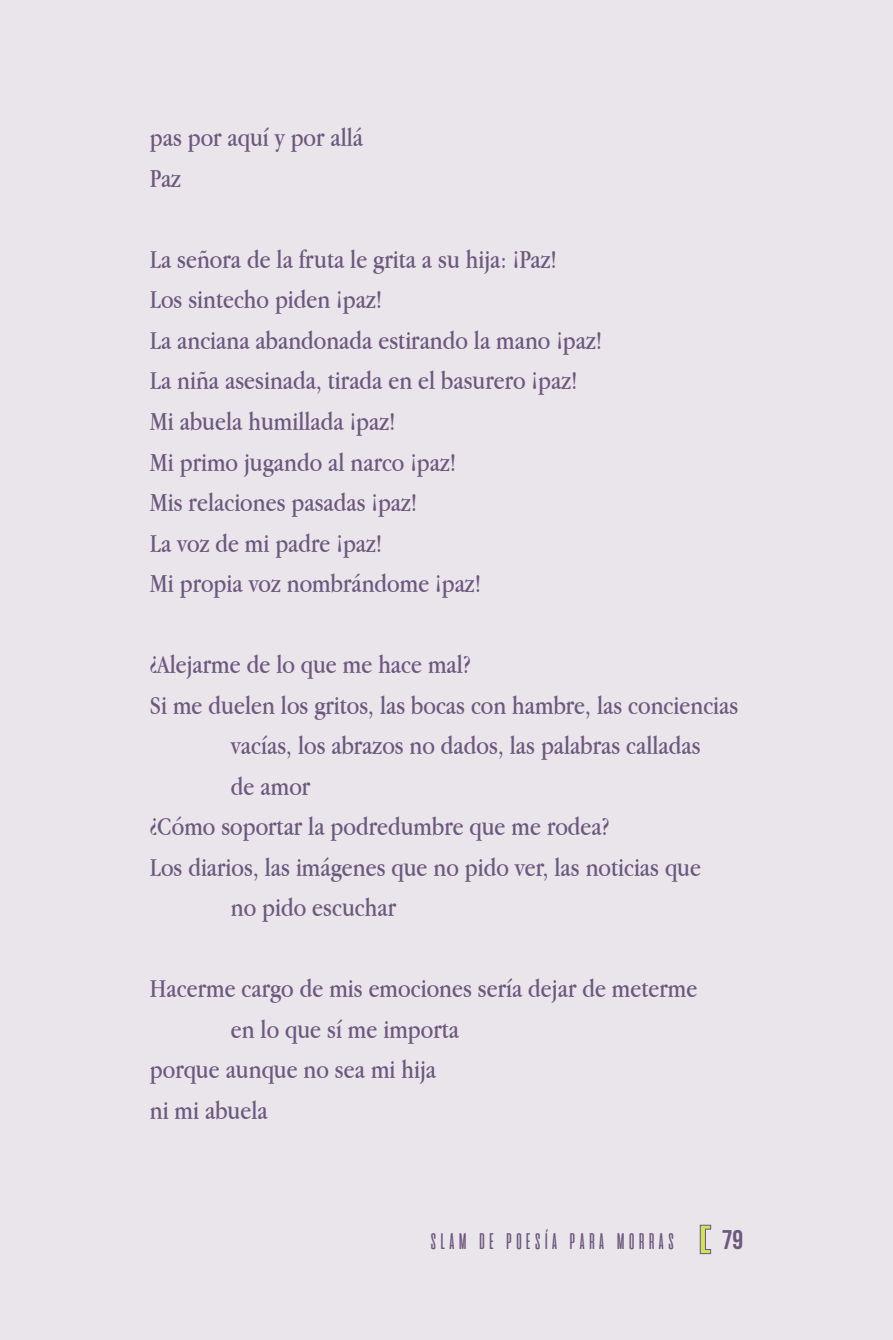
<style>
.page{position:relative;width:893px;height:1340px;background:#fff}
.page>*{position:absolute;margin:0;border:0;box-sizing:border-box;transform-origin:0 0}
.t1{font:27px/40.5px "Apple Garamond";color:#6d577e}
.t2{font:27px "Bebas Neue";color:#6d577e}
.t3{font:22.5px "aliensandcows";color:#6d577e}
</style>
<div class="page">
<div style="left:0;top:0;width:893px;height:1339px;background:#e9e5eb"></div>
<svg style="left:700px;top:1224px;width:11px;height:30px"></svg>
<p class="t1" style="left:150px;top:117px;width:215px">pas por aquí y por allá<br>Paz</p>
<p class="t1" style="left:150px;top:238px;width:454px">La señora de la fruta le grita a su hija: ¡Paz!<br>Los sintecho piden ¡paz!<br>La anciana abandonada estirando la mano ¡paz!<br>La niña asesinada, tirada en el basurero ¡paz!<br>Mi abuela humillada ¡paz!<br>Mi primo jugando al narco ¡paz!<br>Mis relaciones pasadas ¡paz!<br>La voz de mi padre ¡paz!<br>Mi propia voz nombrándome ¡paz!</p>
<p class="t1" style="left:150px;top:643px;width:322px">¿Alejarme de lo que me hace mal?</p>
<p class="t1" style="left:150px;top:684px;width:590px">Si me duelen los gritos, las bocas con hambre, las conciencias</p>
<p class="t1" style="left:231px;top:724px;width:471px">vacías, los abrazos no dados, las palabras calladas</p>
<p class="t1" style="left:231px;top:765px;width:81px">de amor</p>
<p class="t1" style="left:150px;top:805px;width:461px">¿Cómo soportar la podredumbre que me rodea?</p>
<p class="t1" style="left:150px;top:846px;width:553px">Los diarios, las imágenes que no pido ver, las noticias que</p>
<p class="t1" style="left:231px;top:886px;width:167px">no pido escuchar</p>
<p class="t1" style="left:150px;top:967px;width:549px">Hacerme cargo de mis emociones sería dejar de meterme</p>
<p class="t1" style="left:231px;top:1008px;width:230px">en lo que sí me importa</p>
<p class="t1" style="left:150px;top:1048px;width:288px">porque aunque no sea mi hija</p>
<p class="t1" style="left:150px;top:1089px;width:119px">ni mi abuela</p>
<p class="t3" style="left:429px;top:1229px;width:249px">SLAM DE POESÍA PARA MORRAS</p>
<p class="t2" style="left:722px;top:1224px;width:23px">79</p>
</div>
